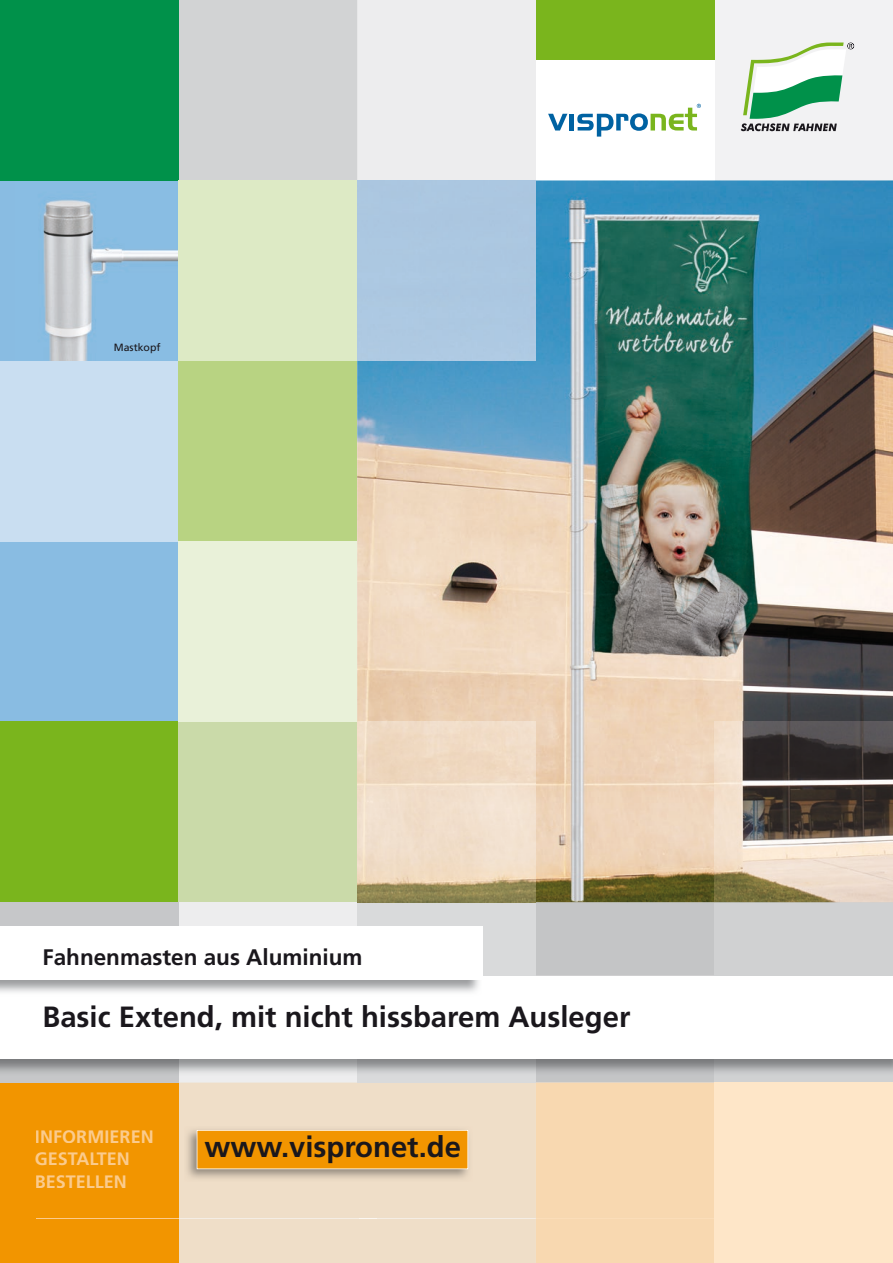
<style>
.page{position:relative;width:893px;height:1263px;background:#fff}
.page>*{position:absolute;margin:0;border:0;box-sizing:border-box;transform-origin:0 0}
.t1{font:700 29.25px "Frutiger LT Com";color:#1a171c}
.t2{font:700 22.5px "Frutiger LT Com";color:#1a171c}
.t3{font:700 18px/22.5px "Frutiger LT Com";color:#fbcb8d}
.t4{font:10.5px "Frutiger LT Com";color:#1a171c}
</style>
<div class="page">
<div style="left:0;top:541px;width:179px;height:181px;background:#89bce2"></div>
<div style="left:0;top:180px;width:179px;height:181px;background:#89bce2"></div>
<div style="left:0;top:0;width:179px;height:180px;background:#00914a"></div>
<div style="left:0;top:1082px;width:179px;height:181px;background:#f29500"></div>
<div style="left:0;top:361px;width:179px;height:180px;background:#c9def1"></div>
<div style="left:536px;top:0;width:178px;height:60px;background:#7ab51d"></div>
<svg style="left:714px;top:0;width:179px;height:180px"></svg>
<svg style="left:548px;top:114px;width:19px;height:17px"></svg>
<div style="left:569px;top:114px;width:5px;height:17px;background:#0062a2"></div>
<svg style="left:577px;top:104px;width:124px;height:33px"></svg>
<hr style="left:36px;top:1218px;width:143px;height:1px;background:#fbcb8d">
<img style="left:16px;top:180px;width:163px;height:181px">
<div style="left:0;top:722px;width:179px;height:180px;background:#7ab51d"></div>
<svg style="left:0;top:902px;width:179px;height:180px;fill:#c6c7c9"></svg>
<svg style="left:0;top:976px;width:893px;height:83px"></svg>
<div style="left:0;top:926px;width:483px;height:53px;background:#fff"></div>
<img style="left:357px;top:180px;width:536px;height:722px">
<div style="left:179px;top:361px;width:178px;height:180px;background:#b8d382"></div>
<svg style="left:179px;top:0;width:357px;height:180px"></svg>
<div style="left:357px;top:180px;width:179px;height:181px;background:#acc7e1"></div>
<div style="left:179px;top:722px;width:178px;height:180px;background:#cadaa9"></div>
<img style="left:357px;top:722px;width:179px;height:180px">
<img style="left:714px;top:721px;width:179px;height:181px">
<div style="left:179px;top:541px;width:178px;height:181px;background:#e9f1d9"></div>
<div style="left:179px;top:180px;width:178px;height:181px;background:#ddeac5"></div>
<svg style="left:179px;top:902px;width:714px;height:361px"></svg>
<hr style="left:536px;top:1218px;width:178px;height:1px;background:#fbddb8">
<div style="left:714px;top:1082px;width:179px;height:181px;background:#fee6c8"></div>
<p class="t4" style="left:114px;top:342px;width:48px">Mastkopf</p>
<p class="t2" style="left:43px;top:944px;width:322px">Fahnenmasten aus Aluminium</p>
<p class="t1" style="left:43px;top:1000px;width:589px">Basic Extend, mit nicht hissbarem Ausleger</p>
<p class="t3" style="left:35px;top:1125px;width:120px">INFORMIEREN<br>GESTALTEN<br>BESTELLEN</p>
<p class="t1" style="left:205px;top:1130px;width:258px">www.vispronet.de</p>
</div>
